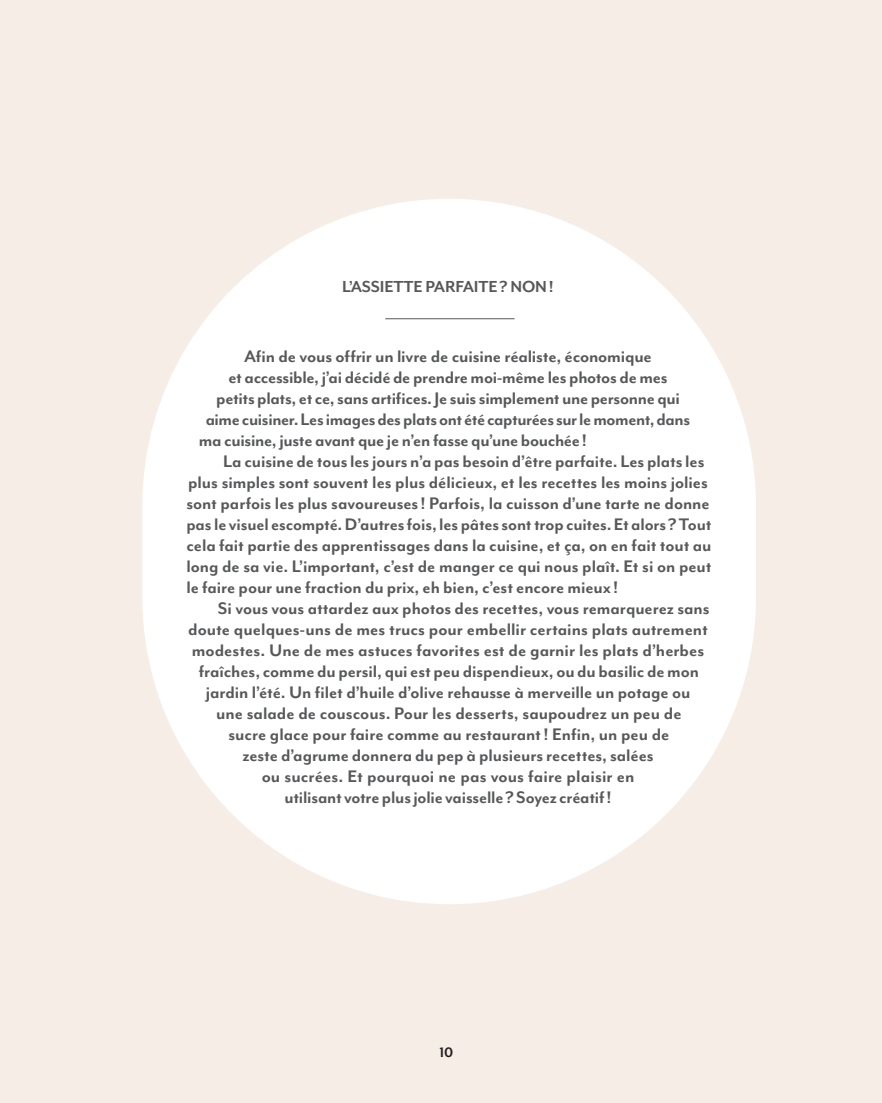
<style>
.page{position:relative;width:882px;height:1103px;background:#fff}
.page>*{position:absolute;margin:0;border:0;box-sizing:border-box;transform-origin:0 0}
.t1{font:700 19.25px "Mr Eaves Mod OT";letter-spacing:-.005em;color:#57585a}
.t2{font:700 18.38px "Mr Eaves Mod OT";letter-spacing:-.01em;color:#57585a}
.t3{font:700 15.75px "Mr Eaves Mod OT";color:#231f20}
</style>
<div class="page">
<div style="left:0;top:0;width:882px;height:1102px;background:#f5ede6"></div>
<svg style="left:142px;top:199px;width:614px;height:705px;fill:#fff"></svg>
<hr style="left:385px;top:318px;width:130px;height:1px;background:#57585a">
<p class="t2" style="left:342px;top:276px;width:213px">L’ASSIETTE PARFAITE? NON!</p>
<p class="t1" style="left:244px;top:345px;width:409px">Afin de vous offrir un livre de cuisine réaliste, économique</p>
<p class="t1" style="left:228px;top:366px;width:441px">et accessible, j’ai décidé de prendre moi-même les photos de mes</p>
<p class="t1" style="left:216px;top:387px;width:465px">petits plats, et ce, sans artifices. Je suis simplement une personne qui</p>
<p class="t1" style="left:206px;top:408px;width:486px">aime cuisiner. Les images des plats ont été capturées sur le moment, dans</p>
<p class="t1" style="left:199px;top:429px;width:390px">ma cuisine, juste avant que je n’en fasse qu’une bouchée!</p>
<p class="t1" style="left:223px;top:450px;width:483px">La cuisine de tous les jours n’a pas besoin d’être parfaite. Les plats les</p>
<p class="t1" style="left:188px;top:471px;width:521px">plus simples sont souvent les plus délicieux, et les recettes les moins jolies</p>
<p class="t1" style="left:186px;top:492px;width:525px">sont parfois les plus savoureuses! Parfois, la cuisson d’une tarte ne donne</p>
<p class="t1" style="left:186px;top:513px;width:527px">pas le visuel escompté. D’autres fois, les pâtes sont trop cuites. Et alors? Tout</p>
<p class="t1" style="left:186px;top:534px;width:527px">cela fait partie des apprentissages dans la cuisine, et ça, on en fait tout au</p>
<p class="t1" style="left:186px;top:555px;width:527px">long de sa vie. L’important, c’est de manger ce qui nous plaît. Et si on peut</p>
<p class="t1" style="left:186px;top:576px;width:433px">le faire pour une fraction du prix, eh bien, c’est encore mieux !</p>
<p class="t1" style="left:218px;top:597px;width:493px">Si vous vous attardez aux photos des recettes, vous remarquerez sans</p>
<p class="t1" style="left:188px;top:618px;width:521px">doute quelques-uns de mes trucs pour embellir certains plats autrement</p>
<p class="t1" style="left:192px;top:639px;width:514px">modestes. Une de mes astuces favorites est de garnir les plats d’herbes</p>
<p class="t1" style="left:199px;top:660px;width:502px">fraîches, comme du persil, qui est peu dispendieux, ou du basilic de mon</p>
<p class="t1" style="left:206px;top:681px;width:486px">jardin l’été. Un filet d’huile d’olive rehausse à merveille un potage ou</p>
<p class="t1" style="left:216px;top:702px;width:467px">une salade de couscous. Pour les desserts, saupoudrez un peu de</p>
<p class="t1" style="left:228px;top:723px;width:442px">sucre glace pour faire comme au restaurant! Enfin, un peu de</p>
<p class="t1" style="left:242px;top:744px;width:413px">zeste d’agrume donnera du pep à plusieurs recettes, salées</p>
<p class="t1" style="left:262px;top:765px;width:374px">ou sucrées. Et pourquoi ne pas vous faire plaisir en</p>
<p class="t1" style="left:284px;top:786px;width:329px">utilisant votre plus jolie vaisselle? Soyez créatif!</p>
<p class="t3" style="left:439px;top:1044px;width:16px">10</p>
</div>
